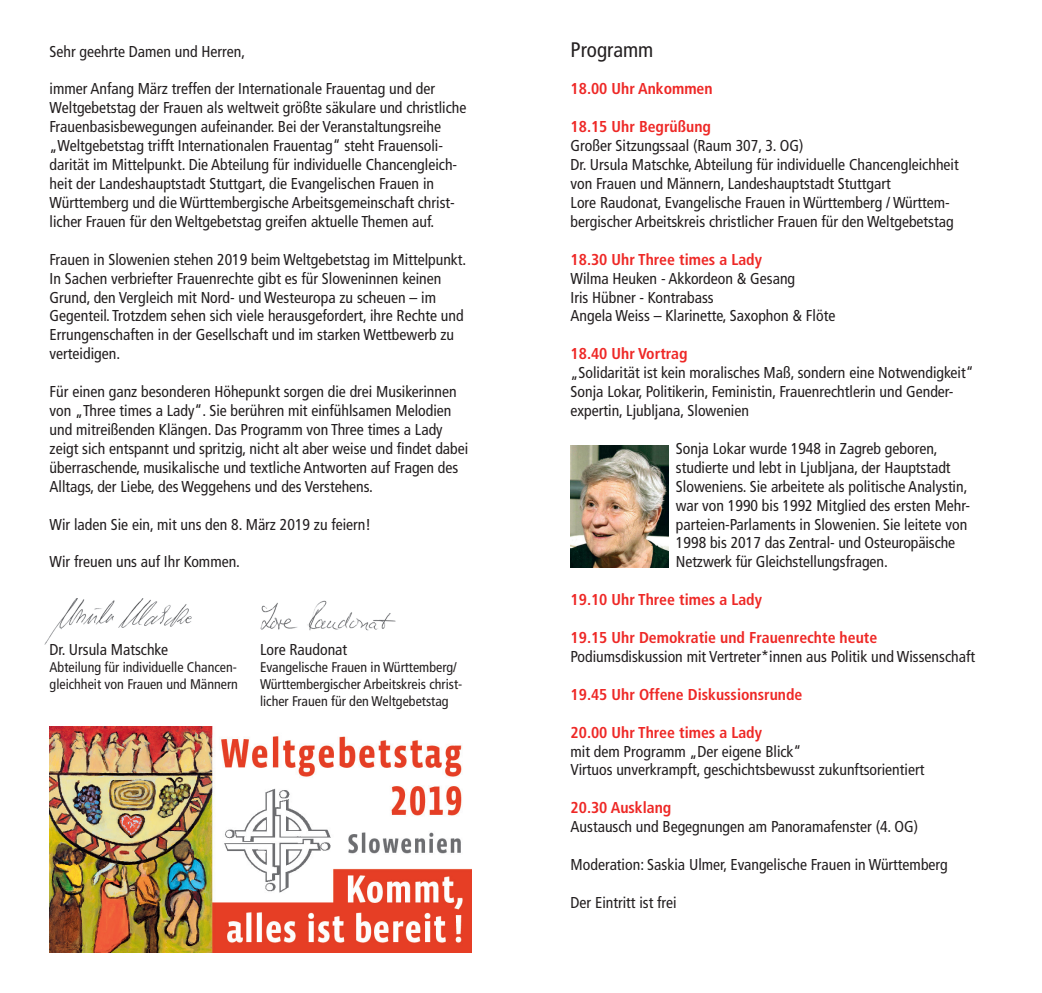
<style>
.page{position:relative;width:1042px;height:993px;background:#fff}
.page>*{position:absolute;margin:0;border:0;box-sizing:border-box;transform-origin:0 0}
.t1{font:condensed 21px "Frutiger LT Com";color:#231f20}
.t2{font:condensed 15.75px/18.9px "Frutiger LT Com";color:#231f20}
.t3{font:700 condensed 15.75px "Frutiger LT Com";color:#ee2826}
.t4{font:condensed 14px/16.8px "Frutiger LT Com";color:#231f20}
</style>
<div class="page">
<img style="left:570px;top:445px;width:98px;height:122px">
<img style="left:50px;top:726px;width:421px;height:226px">
<img style="left:44px;top:598px;width:148px;height:47px">
<img style="left:260px;top:600px;width:136px;height:31px">
<p class="t2" style="left:50px;top:42px;width:197px">Sehr geehrte Damen und Herren,</p>
<p class="t2" style="left:50px;top:80px;width:418px">immer Anfang März treffen der Internationale Frauentag und der Weltgebetstag der Frauen als weltweit größte säkulare und christliche Frauenbasisbewegungen aufeinander. Bei der Veranstaltungsreihe „Weltgebetstag trifft Internationalen Frauentag“ steht Frauensoli&shy;darität im Mittelpunkt. Die Abteilung für individuelle Chancengleich&shy;heit der Landeshauptstadt Stuttgart, die Evangelischen Frauen in Württemberg und die Württembergische Arbeitsgemeinschaft christ&shy;licher Frauen für den Weltgebetstag greifen aktuelle Themen auf.</p>
<p class="t2" style="left:50px;top:250px;width:418px">Frauen in Slowenien stehen 2019 beim Weltgebetstag im Mittelpunkt.<br>In Sachen verbriefter Frauenrechte gibt es für Sloweninnen keinen Grund, den Vergleich mit Nord- und Westeuropa zu scheuen – im Gegenteil. Trotzdem sehen sich viele herausgefordert, ihre Rechte und Errungenschaften in der Gesellschaft und im starken Wettbewerb zu verteidigen.</p>
<p class="t2" style="left:50px;top:382px;width:420px">Für einen ganz besonderen Höhepunkt sorgen die drei Musikerinnen von „Three times a Lady“. Sie berühren mit einfühlsamen Melodien und mitreißenden Klängen. Das Programm von Three times a Lady zeigt sich entspannt und spritzig, nicht alt aber weise und findet dabei überraschende, musikalische und textliche Antworten auf Fragen des Alltags, der Liebe, des Weggehens und des Verstehens.</p>
<p class="t2" style="left:50px;top:514px;width:323px">Wir laden Sie ein, mit uns den 8. März 2019 zu feiern!</p>
<p class="t2" style="left:50px;top:552px;width:192px">Wir freuen uns auf Ihr Kommen.</p>
<p class="t2" style="left:50px;top:640px;width:120px">Dr. Ursula Matschke</p>
<p class="t4" style="left:50px;top:659px;width:190px">Abteilung für individuelle Chancen&shy;gleichheit von Frauen und Männern</p>
<p class="t2" style="left:260px;top:640px;width:89px">Lore Raudonat</p>
<p class="t4" style="left:260px;top:659px;width:204px">Evangelische Frauen in Württemberg/<br>Württembergischer Arbeitskreis christ&shy;licher Frauen für den Weltgebetstag</p>
<h1 class="t1" style="left:570px;top:37px;width:84px">Programm</h1>
<p class="t3" style="left:570px;top:80px;width:144px">18.00 Uhr Ankommen</p>
<p class="t3" style="left:570px;top:117px;width:142px">18.15 Uhr Begrüßung</p>
<p class="t2" style="left:570px;top:136px;width:390px">Großer Sitzungssaal (Raum 307, 3. OG)<br>Dr. Ursula Matschke, Abteilung für individuelle Chancengleichheit von Frauen und Männern, Landeshauptstadt Stuttgart<br>Lore Raudonat, Evangelische Frauen in Württemberg / Württem&shy;bergischer Arbeitskreis christlicher Frauen für den Weltgebetstag</p>
<p class="t3" style="left:570px;top:250px;width:193px">18.30 Uhr Three times a Lady</p>
<p class="t2" style="left:570px;top:269px;width:266px">Wilma Heuken - Akkordeon &amp; Gesang<br>Iris Hübner - Kontrabass<br>Angela Weiss – Klarinette, Saxophon &amp; Flöte</p>
<p class="t3" style="left:570px;top:344px;width:118px">18.40 Uhr Vortrag</p>
<p class="t2" style="left:570px;top:363px;width:404px">„Solidarität ist kein moralisches Maß, sondern eine Notwendigkeit“<br>Sonja Lokar, Politikerin, Feministin, Frauenrechtlerin und Gender&shy;expertin, Ljubljana, Slowenien</p>
<p class="t2" style="left:676px;top:439px;width:296px">Sonja Lokar wurde 1948 in Zagreb geboren, studierte und lebt in Ljubljana, der Hauptstadt Sloweniens. Sie arbeitete als politische Analystin, war von 1990 bis 1992 Mitglied des ersten Mehr&shy;parteien-Parlaments in Slowenien. Sie leitete von 1998 bis 2017 das Zentral- und Osteuropäische Netzwerk für Gleichstellungsfragen.</p>
<p class="t3" style="left:570px;top:590px;width:193px">19.10 Uhr Three times a Lady</p>
<p class="t3" style="left:570px;top:628px;width:308px">19.15 Uhr Demokratie und Frauenrechte heute</p>
<p class="t2" style="left:570px;top:647px;width:406px">Podiumsdiskussion mit Vertreter*innen aus Politik und Wissenschaft</p>
<p class="t3" style="left:570px;top:684px;width:233px">19.45 Uhr Offene Diskussionsrunde</p>
<p class="t3" style="left:570px;top:722px;width:193px">20.00 Uhr Three times a Lady</p>
<p class="t2" style="left:570px;top:741px;width:355px">mit dem Programm „Der eigene Blick“<br>Virtuos unverkrampft, geschichtsbewusst zukunftsorientiert</p>
<p class="t3" style="left:570px;top:798px;width:102px">20.30 Ausklang</p>
<p class="t2" style="left:570px;top:817px;width:349px">Austausch und Begegnungen am Panoramafenster (4. OG)</p>
<p class="t2" style="left:570px;top:854px;width:379px">Moderation: Saskia Ulmer, Evangelische Frauen in Württemberg</p>
<p class="t2" style="left:570px;top:892px;width:108px">Der Eintritt ist frei</p>
</div>
